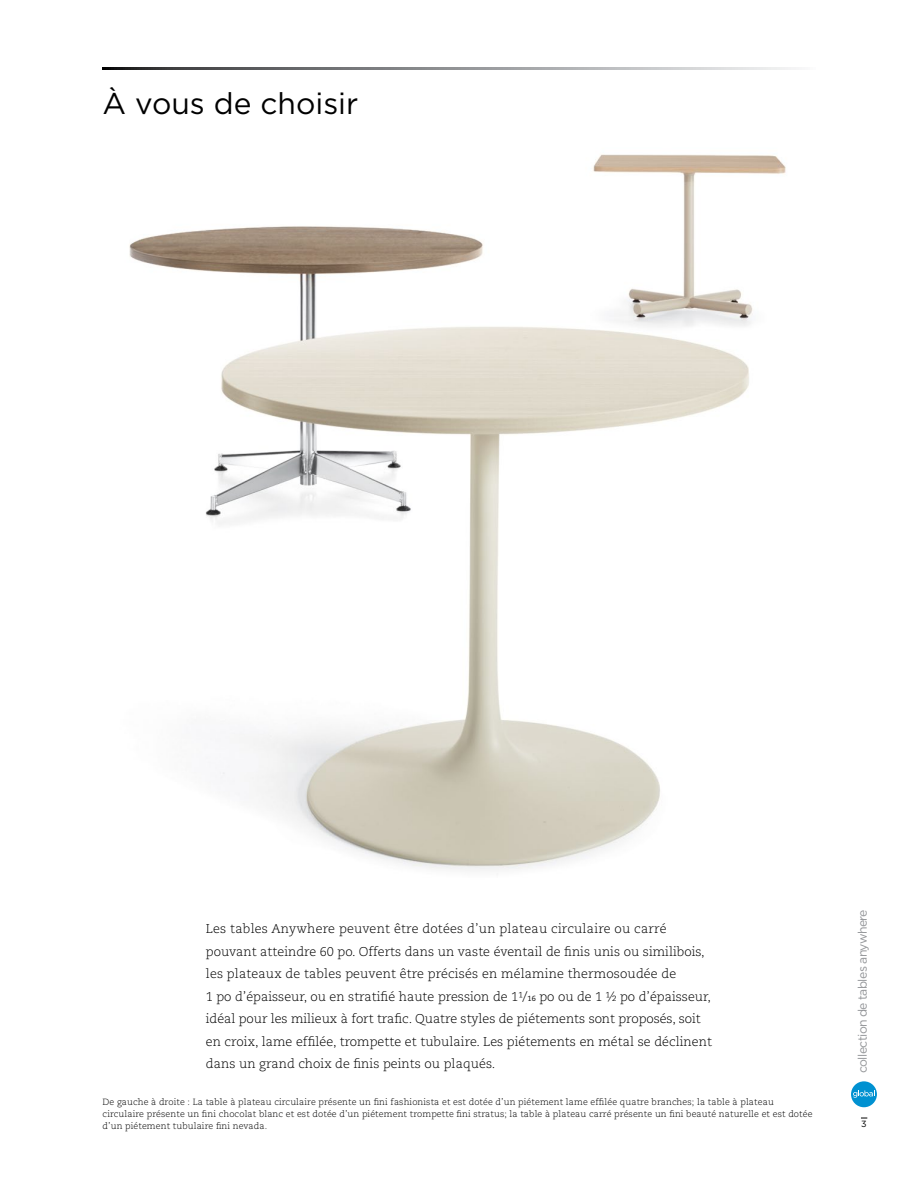
<style>
.page{position:relative;width:918px;height:1188px;background:#fff}
.page>*{position:absolute;margin:0;border:0;box-sizing:border-box;transform-origin:0 0}
.t1{font:30px "Gotham";color:#000}
.t2{font:300 12.75px/22.5px "Caecilia LT Std";color:#000}
.t3{font:12.3px "Gotham";letter-spacing:-.05em;color:#939598}
.t4{font:300 9px/12px "Caecilia LT Std";letter-spacing:.01em;color:#000}
.t5{font:9px "Gotham";color:#000}
.s1{font-weight:400;font-size:7.5px}
</style>
<div class="page">
<div style="left:851px;top:1081px;width:26px;height:26px;background:#0091d1;border-radius:50%"></div>
<svg style="left:853px;top:1090px;width:22px;height:8px"></svg>
<img style="left:129px;top:154px;width:657px;height:717px">
<svg style="left:103px;top:68px;width:693px;height:1px"></svg>
<h1 class="t1" style="left:103px;top:84px;width:257px">À vous de choisir</h1>
<p class="t2" style="left:206px;top:918px;width:508px">Les tables Anywhere peuvent être dotées d’un plateau circulaire ou carré pouvant atteindre 60 po. Offerts dans un vaste éventail de finis unis ou similibois, les plateaux de tables peuvent être précisés en mélamine thermosoudée de<br>1 po d’épaisseur, ou en stratifié haute pression de 1¹/<span class="s1">16</span> po ou de 1 ½ po d’épaisseur, idéal pour les milieux à fort trafic. Quatre styles de piétements sont proposés, soit en croix, lame effilée, trompette et tubulaire. Les piétements en métal se déclinent dans un grand choix de finis peints ou plaqués.</p>
<p class="t4" style="left:103px;top:1096px;width:711px">De gauche à droite : La table à plateau circulaire présente un fini fashionista et est dotée d’un piétement lame effilée quatre branches; la table à plateau circulaire présente un fini chocolat blanc et est dotée d’un piétement trompette fini stratus; la table à plateau carré présente un fini beauté naturelle et est dotée d’un piétement tubulaire fini nevada.</p>
<p class="t3" style="left:854px;top:1073px;width:165px;rotate:-90deg">collection de tables anywhere</p>
<p class="t5" style="left:861px;top:1119px;width:7px">3</p>
</div>
